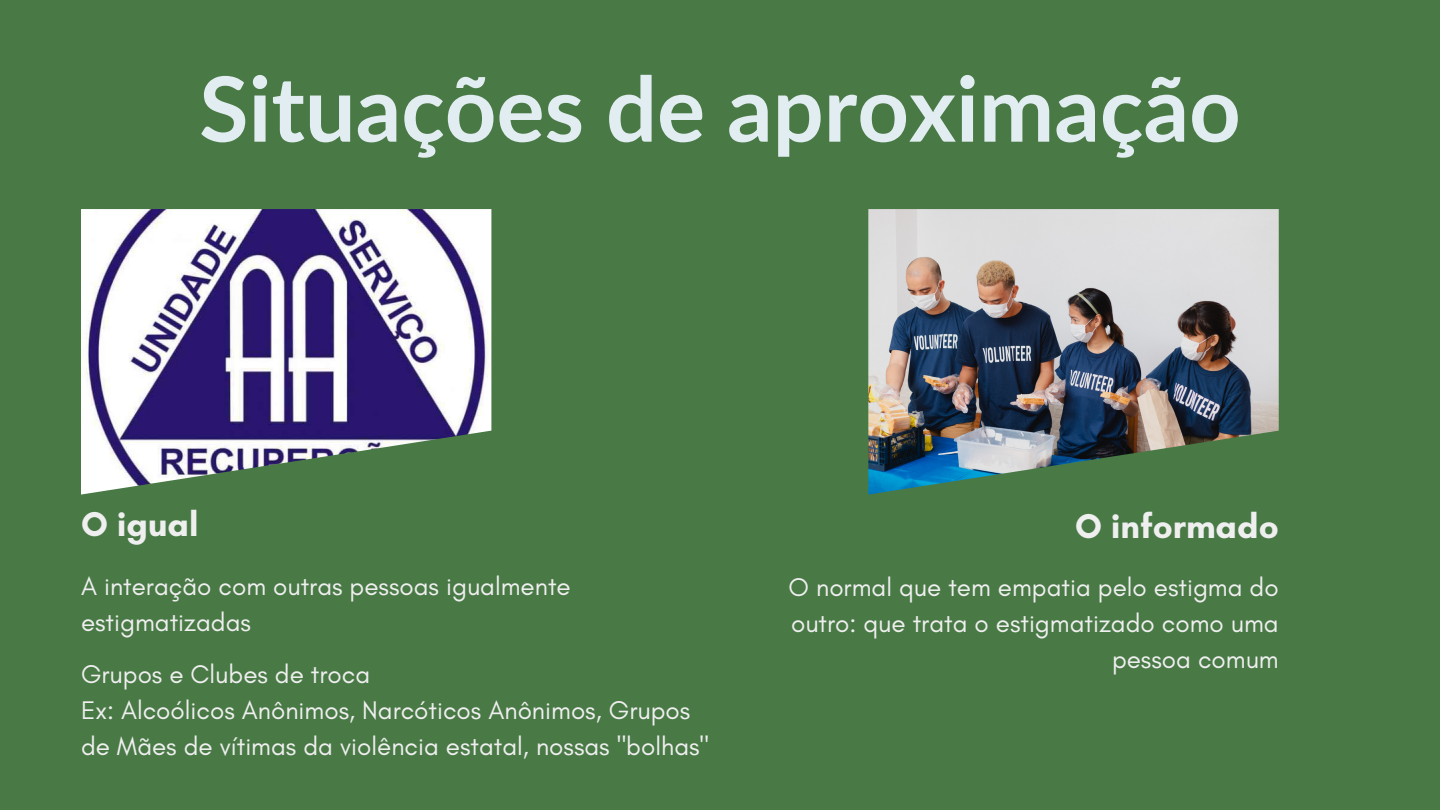
<style>
.page{position:relative;width:1440px;height:810px;background:#497a46}
.page>*{position:absolute;margin:0;border:0;box-sizing:border-box;transform-origin:0 0}
.t1{font:700 90px "Lato";color:#e2edf1}
.t2{font:700 35px "Glacial Indifference";color:#efefef}
.t3{font:26px/36px "Glacial Indifference";color:#efefef}
</style>
<div class="page">
<img style="left:81px;top:209px;width:410px;height:286px">
<img style="left:868px;top:209px;width:411px;height:286px">
<h1 class="t1" style="left:199px;top:53px;width:1043px">Situações de aproximação</h1>
<h2 class="t2" style="left:81px;top:503px;width:119px">O igual</h2>
<p class="t3" style="left:81px;top:568px;width:491px">A interação com outras pessoas igualmente estigmatizadas</p>
<p class="t3" style="left:81px;top:656px;width:630px">Grupos e Clubes de troca<br>Ex: Alcoólicos Anônimos, Narcóticos Anônimos, Grupos de Mães de vítimas da violência estatal, nossas "bolhas"</p>
<h2 class="t2" style="left:1075px;top:504px;width:205px">O informado</h2>
<p class="t3" style="left:789px;top:569px;width:492px;text-align:right">O normal que tem empatia pelo estigma do outro: que trata o estigmatizado como uma pessoa comum</p>
</div>
